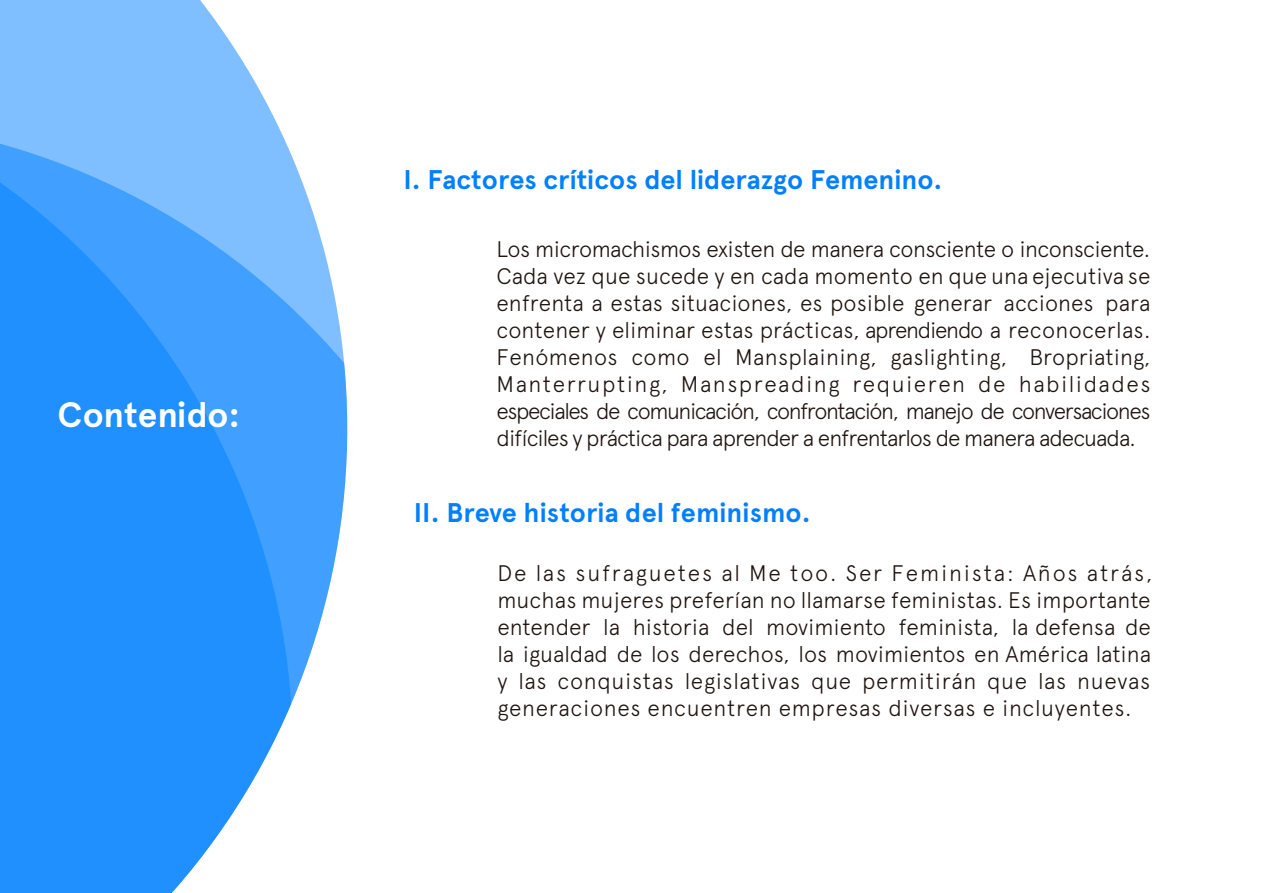
<style>
.page{position:relative;width:1263px;height:893px;background:#fff}
.page>*{position:absolute;margin:0;border:0;box-sizing:border-box;transform-origin:0 0}
.t1{font:700 35.25px "Apercu";color:#fff}
.t2{font:700 27px "Apercu";color:#0080ff}
.t3{font:300 22.5px/27px "Apercu";letter-spacing:-.01em;color:#1f140f;text-align:justify}
</style>
<div class="page">
<svg style="left:0;top:0;width:347px;height:893px;background:#59abff"></svg>
<h1 class="t1" style="left:58px;top:393px;width:184px">Contenido:</h1>
<p class="t2" style="left:403px;top:163px;width:540px">I. Factores críticos del liderazgo Femenino.</p>
<p class="t3" style="left:496px;top:236px;width:655px">Los micromachismos existen de manera consciente o inconsciente.<br>Cada vez que sucede y en cada momento en que una ejecutiva se enfrenta a estas situaciones, es posible generar acciones para contener y eliminar estas prácticas, aprendiendo a reconocerlas.<br>Fenómenos como el Mansplaining, gaslighting, Bropriating, Manterrupting, Manspreading requieren de habilidades especiales de comunicación, confrontación, manejo de conversaciones difíciles y práctica para aprender a enfrentarlos de manera adecuada.</p>
<p class="t2" style="left:414px;top:496px;width:398px">II. Breve historia del feminismo.</p>
<p class="t3" style="left:497px;top:559px;width:656px">De las sufraguetes al Me too. Ser Feminista: Años atrás, muchas mujeres preferían no llamarse feministas. Es importante entender la historia del movimiento feminista, la defensa de la igualdad de los derechos, los movimientos en América latina y las conquistas legislativas que permitirán que las nuevas generaciones encuentren empresas diversas e incluyentes.</p>
</div>
